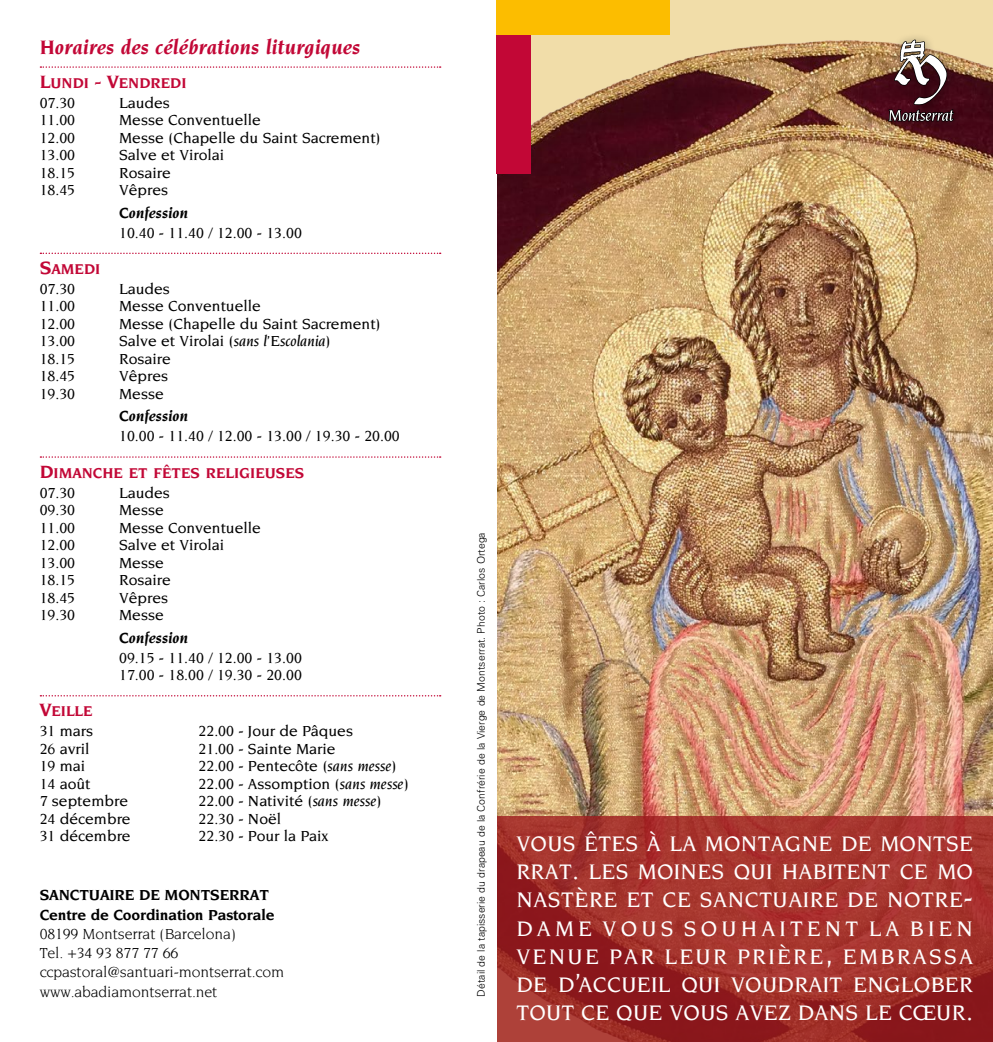
<style>
.page{position:relative;width:993px;height:1042px;background:#fff}
.page>*{position:absolute;margin:0;border:0;box-sizing:border-box;transform-origin:0 0}
.t1{font:22.75px/28.2px "Novarese Medium Italic SC800";letter-spacing:.01em;color:#fff;text-align:justify}
.t2{font:italic 700 21px "Novarese";color:#c20736}
.t3{font:500 15.75px/17.5px "Novarese";color:#000}
.t4{font:15.75px/19.2px "Novarese";letter-spacing:-.01em;color:#000}
.t5{font:700 15.75px/19.2px "Novarese";letter-spacing:-.01em;color:#000}
.t6{font:italic 500 15.75px "Novarese";color:#000}
.t7{font:italic 700 15.75px "Novarese";color:#000}
.t8{font:15.4px "Novarese Bold Italic SC800";color:#c20736}
.t9{font:300 10.5px "Univers";color:#000}
.s1{font-size:19.25px}
.s2{font-style:normal}
.s3{font-style:italic}
.s4{font-size:28.53px}
</style>
<div class="page">
<div style="left:496px;top:0;width:496px;height:1042px;background:#f1dda9"></div>
<img style="left:496px;top:40px;width:496px;height:776px">
<svg style="left:496px;top:816px;width:496px;height:226px;background:#a02f2b"></svg>
<svg style="left:40px;top:66px;width:400px;height:2px"></svg>
<svg style="left:40px;top:253px;width:400px;height:1px"></svg>
<svg style="left:40px;top:456px;width:400px;height:2px"></svg>
<svg style="left:40px;top:695px;width:400px;height:1px"></svg>
<div style="left:496px;top:0;width:35px;height:174px;background:#c20736"></div>
<div style="left:496px;top:0;width:174px;height:35px;background:#fcbd00"></div>
<div style="left:880px;top:32px;width:83px;height:100px;background:#000;opacity:.36"></div>
<img style="left:887px;top:32px;width:67px;height:134px">
<h2 class="t2" style="left:40px;top:36px;width:322px">Horaires des célébrations liturgiques</h2>
<p class="t8" style="left:40px;top:74px;width:148px"><span class="s1">L</span>UNDI <span class="s1">- V</span>ENDREDI</p>
<p class="t3" style="left:40px;top:94px;width:37px">07.30</p>
<p class="t3" style="left:119px;top:94px;width:52px">Laudes</p>
<p class="t3" style="left:40px;top:111px;width:37px">11.00</p>
<p class="t3" style="left:119px;top:111px;width:143px">Messe Conventuelle</p>
<p class="t3" style="left:40px;top:129px;width:37px">12.00</p>
<p class="t3" style="left:119px;top:129px;width:263px">Messe (Chapelle du Saint Sacrement)</p>
<p class="t3" style="left:40px;top:146px;width:37px">13.00</p>
<p class="t3" style="left:119px;top:146px;width:106px">Salve et Virolai</p>
<p class="t3" style="left:40px;top:164px;width:37px">18.15</p>
<p class="t3" style="left:119px;top:164px;width:53px">Rosaire</p>
<p class="t3" style="left:40px;top:181px;width:37px">18.45</p>
<p class="t3" style="left:119px;top:181px;width:50px">Vêpres</p>
<p class="t7" style="left:119px;top:204px;width:71px">Confession</p>
<p class="t3" style="left:119px;top:224px;width:184px">10.40 - 11.40 / 12.00 - 13.00</p>
<p class="t8" style="left:40px;top:260px;width:62px"><span class="s1">S</span>AMEDI</p>
<p class="t3" style="left:40px;top:280px;width:37px">07.30</p>
<p class="t3" style="left:119px;top:280px;width:52px">Laudes</p>
<p class="t3" style="left:40px;top:297px;width:37px">11.00</p>
<p class="t3" style="left:119px;top:297px;width:143px">Messe Conventuelle</p>
<p class="t3" style="left:40px;top:315px;width:37px">12.00</p>
<p class="t3" style="left:119px;top:315px;width:263px">Messe (Chapelle du Saint Sacrement)</p>
<p class="t3" style="left:40px;top:332px;width:37px">13.00</p>
<p class="t6" style="left:119px;top:333px;width:213px"><span class="s2">Salve et Virolai</span> (sans l’Escolania)</p>
<p class="t3" style="left:40px;top:350px;width:37px">18.15</p>
<p class="t3" style="left:119px;top:350px;width:53px">Rosaire</p>
<p class="t3" style="left:40px;top:367px;width:37px">18.45</p>
<p class="t3" style="left:119px;top:367px;width:50px">Vêpres</p>
<p class="t3" style="left:40px;top:385px;width:37px">19.30</p>
<p class="t3" style="left:119px;top:385px;width:46px">Messe</p>
<p class="t7" style="left:119px;top:407px;width:71px">Confession</p>
<p class="t3" style="left:119px;top:427px;width:282px">10.00 - 11.40 / 12.00 - 13.00 / 19.30 - 20.00</p>
<p class="t8" style="left:40px;top:464px;width:266px"><span class="s1">D</span>IMANCHE ET FÊTES RELIGIEUSES</p>
<p class="t3" style="left:40px;top:483px;width:37px">07.30</p>
<p class="t3" style="left:119px;top:483px;width:52px">Laudes</p>
<p class="t3" style="left:40px;top:501px;width:37px">09.30</p>
<p class="t3" style="left:119px;top:501px;width:46px">Messe</p>
<p class="t3" style="left:40px;top:518px;width:37px">11.00</p>
<p class="t3" style="left:119px;top:518px;width:143px">Messe Conventuelle</p>
<p class="t3" style="left:40px;top:536px;width:37px">12.00</p>
<p class="t3" style="left:119px;top:536px;width:106px">Salve et Virolai</p>
<p class="t3" style="left:40px;top:553px;width:37px">13.00</p>
<p class="t3" style="left:119px;top:553px;width:46px">Messe</p>
<p class="t3" style="left:40px;top:571px;width:37px">18.15</p>
<p class="t3" style="left:119px;top:571px;width:53px">Rosaire</p>
<p class="t3" style="left:40px;top:588px;width:37px">18.45</p>
<p class="t3" style="left:119px;top:588px;width:50px">Vêpres</p>
<p class="t3" style="left:40px;top:606px;width:37px">19.30</p>
<p class="t3" style="left:119px;top:606px;width:46px">Messe</p>
<p class="t7" style="left:119px;top:628px;width:71px">Confession</p>
<p class="t3" style="left:119px;top:648px;width:184px">09.15 - 11.40 / 12.00 - 13.00<br>17.00 - 18.00 / 19.30 - 20.00</p>
<p class="t8" style="left:40px;top:703px;width:54px"><span class="s1">V</span>EILLE</p>
<p class="t3" style="left:40px;top:722px;width:55px">31 mars</p>
<p class="t3" style="left:198px;top:722px;width:156px">22.00 - Jour de Pâques</p>
<p class="t3" style="left:40px;top:740px;width:51px">26 avril</p>
<p class="t3" style="left:198px;top:740px;width:138px">21.00 - Sainte Marie</p>
<p class="t3" style="left:40px;top:757px;width:47px">19 mai</p>
<p class="t3" style="left:198px;top:757px;width:199px">22.00 - Pentecôte (<span class="s3">sans messe)</span></p>
<p class="t3" style="left:40px;top:775px;width:52px">14 août</p>
<p class="t3" style="left:198px;top:775px;width:212px">22.00 - Assomption (<span class="s3">sans messe)</span></p>
<p class="t3" style="left:40px;top:792px;width:90px">7 septembre</p>
<p class="t3" style="left:198px;top:792px;width:185px">22.00 - Nativité (<span class="s3">sans messe)</span></p>
<p class="t3" style="left:40px;top:810px;width:92px">24 décembre</p>
<p class="t3" style="left:198px;top:810px;width:84px">22.30 - Noël</p>
<p class="t3" style="left:40px;top:827px;width:92px">31 décembre</p>
<p class="t3" style="left:198px;top:827px;width:131px">22.30 - Pour la Paix</p>
<p class="t5" style="left:40px;top:885px;width:236px">SANCTUAIRE DE MONTSERRAT<br>Centre de Coordination Pastorale</p>
<p class="t4" style="left:40px;top:924px;width:246px">08199 Montserrat (Barcelona)<br>Tel. +34 93 877 77 66 ccpastoral@santuari-montserrat.com www.abadiamontserrat.net</p>
<p class="t9" style="left:474px;top:996px;width:466px;rotate:-90deg">Détail de la tapisserie du drapeau de la Confrérie de la Vierge de Montserrat. Photo : Carlos Ortega</p>
<h1 class="t1" style="left:516px;top:829px;width:458px">VOUS ÊTES À LA MONTAGNE DE MONTSE RRAT<span class="s4">.</span> LES MOINES QUI HABITENT CE MO NASTÈRE ET CE SANCTUAIRE DE NOTRE<span class="s4">-</span>DAME VOUS SOUHAITENT LA BIEN VENUE PAR LEUR PRIÈRE<span class="s4">,</span> EMBRASSA DE D<span class="s4">’</span>ACCUEIL QUI VOUDRAIT ENGLOBER TOUT CE QUE VOUS AVEZ DANS LE CŒUR<span class="s4">.</span></h1>
</div>
